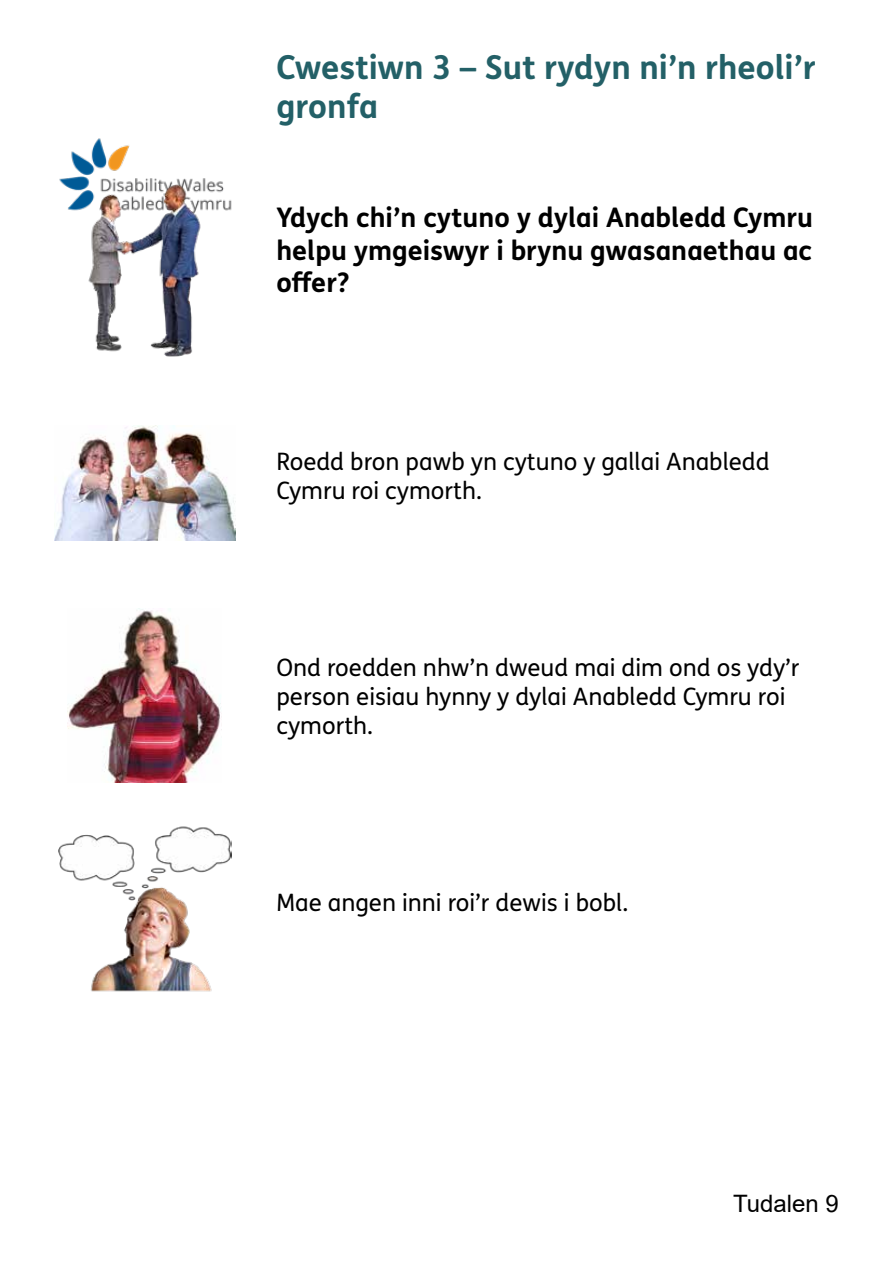
<style>
.page{position:relative;width:893px;height:1263px;background:#fff}
.page>*{position:absolute;margin:0;border:0;box-sizing:border-box;transform-origin:0 0}
.t1{font:700 33px/39.6px "FS Me Pro";color:#236067}
.t2{font:700 27px/32.4px "FS Me Pro";color:#000;text-align:justify}
.t3{font:24px/28.8px "FS Me Pro";color:#000}
.t4{font:24px "Arial";color:#000}
</style>
<div class="page">
<img style="left:59px;top:138px;width:164px;height:46px">
<img style="left:63px;top:184px;width:169px;height:173px">
<img style="left:54px;top:426px;width:181px;height:114px">
<img style="left:68px;top:608px;width:154px;height:174px">
<img style="left:58px;top:826px;width:174px;height:166px">
<p class="t1" style="left:276px;top:46px;width:541px">Cwestiwn 3 – Sut rydyn ni’n rheoli’r gronfa</p>
<p class="t2" style="left:276px;top:200px;width:538px">Ydych chi’n cytuno y dylai Anabledd Cymru helpu ymgeiswyr i brynu gwasanaethau ac ofer?</p>
<p class="t3" style="left:276px;top:446px;width:495px">Roedd bron pawb yn cytuno y gallai Anabledd<br>Cymru roi cymorth.</p>
<p class="t3" style="left:276px;top:653px;width:524px">Ond roedden nhw’n dweud mai dim ond os ydy’r person eisiau hynny y dylai Anabledd Cymru roi cymorth.</p>
<p class="t3" style="left:276px;top:888px;width:353px">Mae angen inni roi’r dewis i bobl.</p>
<p class="t4" style="left:733px;top:1187px;width:107px">Tudalen 9</p>
</div>
